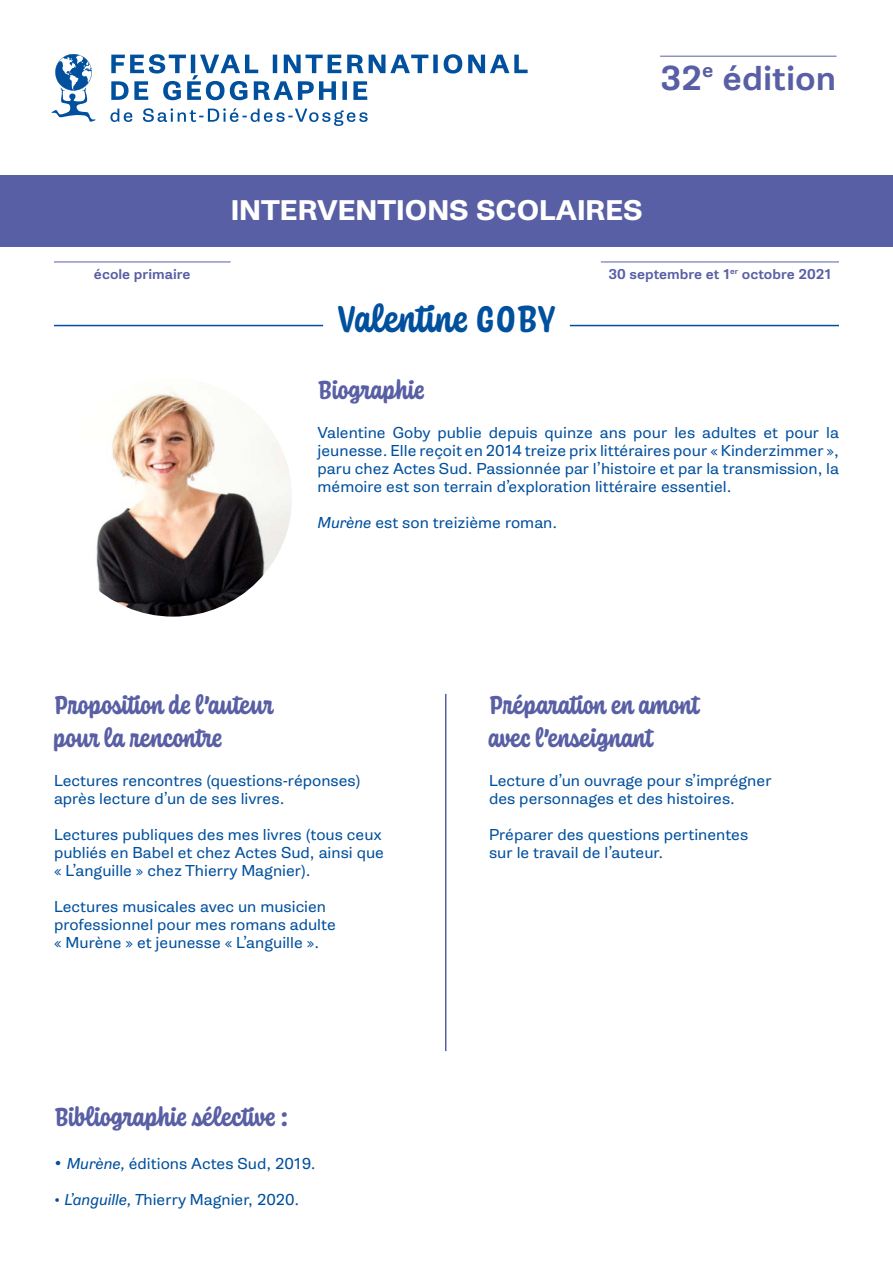
<style>
.page{position:relative;width:893px;height:1263px;background:#fff}
.page>*{position:absolute;margin:0;border:0;box-sizing:border-box;transform-origin:0 0}
.t1{font:700 39px "Coniferous";color:#00509e}
.t2{font:500 32.85px "Gira Sans";color:#595fa4}
.t3{font:700 27px/32.4px "Coniferous";color:#595fa4}
.t4{font:700 27px/32.4px "Coniferous";letter-spacing:.025em;color:#595fa4}
.t5{font:700 27px "Gira Sans";color:#fff}
.t6{font:15px/18px "Gira Sans";color:#00509e}
.t7{font:500 13.5px "Gira Sans";color:#595fa4}
.s1{font-style:italic}
.s2{font-size:18px}
</style>
<div class="page">
<svg style="left:110px;top:108px;width:258px;height:18px"></svg>
<svg style="left:111px;top:54px;width:417px;height:46px"></svg>
<svg style="left:51px;top:54px;width:45px;height:68px"></svg>
<hr style="left:660px;top:56px;width:176px;height:1px;background:#595fa4">
<hr style="left:601px;top:262px;width:238px;height:1px;background:#595fa4">
<div style="left:0;top:175px;width:893px;height:72px;background:#595fa4"></div>
<hr style="left:54px;top:325px;width:269px;height:1px;background:#00509e">
<hr style="left:570px;top:325px;width:269px;height:1px;background:#00509e">
<img style="left:54px;top:378px;width:238px;height:239px;border-radius:119px">
<hr style="left:445px;top:694px;width:1px;height:357px;background:#595fa4">
<hr style="left:54px;top:262px;width:177px;height:1px;background:#595fa4">
<h2 class="t2" style="left:660px;top:56px;width:178px">32<sup>e</sup> édition</h2>
<p class="t7" style="left:94px;top:265px;width:98px">école primaire</p>
<h3 class="t5" style="left:231px;top:192px;width:414px">INTERVENTIONS SCOLAIRES</h3>
<h1 class="t1" style="left:337px;top:292px;width:220px">Valentine GOBY</h1>
<p class="t7" style="left:609px;top:265px;width:224px">30 septembre et 1<sup>er</sup> octobre 2021</p>
<h3 class="t3" style="left:317px;top:372px;width:109px">Biographie</h3>
<p class="t6" style="left:317px;top:424px;width:523px;text-align:justify">Valentine Goby publie depuis quinze ans pour les adultes et pour la jeunesse. Elle reçoit en 2014 treize prix littéraires pour « Kinderzimmer », paru chez Actes Sud. Passionnée par l’histoire et par la transmission, la mémoire est son terrain d’exploration littéraire essentiel.</p>
<p class="t6" style="left:317px;top:514px;width:241px"><span class="s1">Murène</span> est son treizième roman.</p>
<h3 class="t3" style="left:54px;top:688px;width:221px">Proposition de l’auteur pour la rencontre</h3>
<p class="t6" style="left:54px;top:772px;width:308px">Lectures rencontres (questions-réponses) après lecture d’un de ses livres.</p>
<p class="t6" style="left:54px;top:826px;width:332px">Lectures publiques des mes livres (tous ceux publiés en Babel et chez Actes Sud, ainsi que « L’anguille » chez Thierry Magnier).</p>
<p class="t6" style="left:54px;top:898px;width:283px">Lectures musicales avec un musicien professionnel pour mes romans adulte « Murène » et jeunesse « L’anguille ».</p>
<h3 class="t3" style="left:54px;top:1099px;width:235px">Bibliographie sélective :</h3>
<p class="t6" style="left:54px;top:1155px;width:263px"><span class="s2">•</span> <span class="s1">Murène,</span> éditions Actes Sud, 2019.</p>
<p class="t6" style="left:54px;top:1191px;width:247px"><span class="s1">• L’anguille, T</span>hierry Magnier, 2020.</p>
<h3 class="t4" style="left:489px;top:688px;width:212px">Préparation en amont avec l’enseignant</h3>
<p class="t6" style="left:489px;top:772px;width:284px">Lecture d’un ouvrage pour s’imprégner des personnages et des histoires.</p>
<p class="t6" style="left:489px;top:826px;width:261px">Préparer des questions pertinentes sur le travail de l’auteur.</p>
</div>
